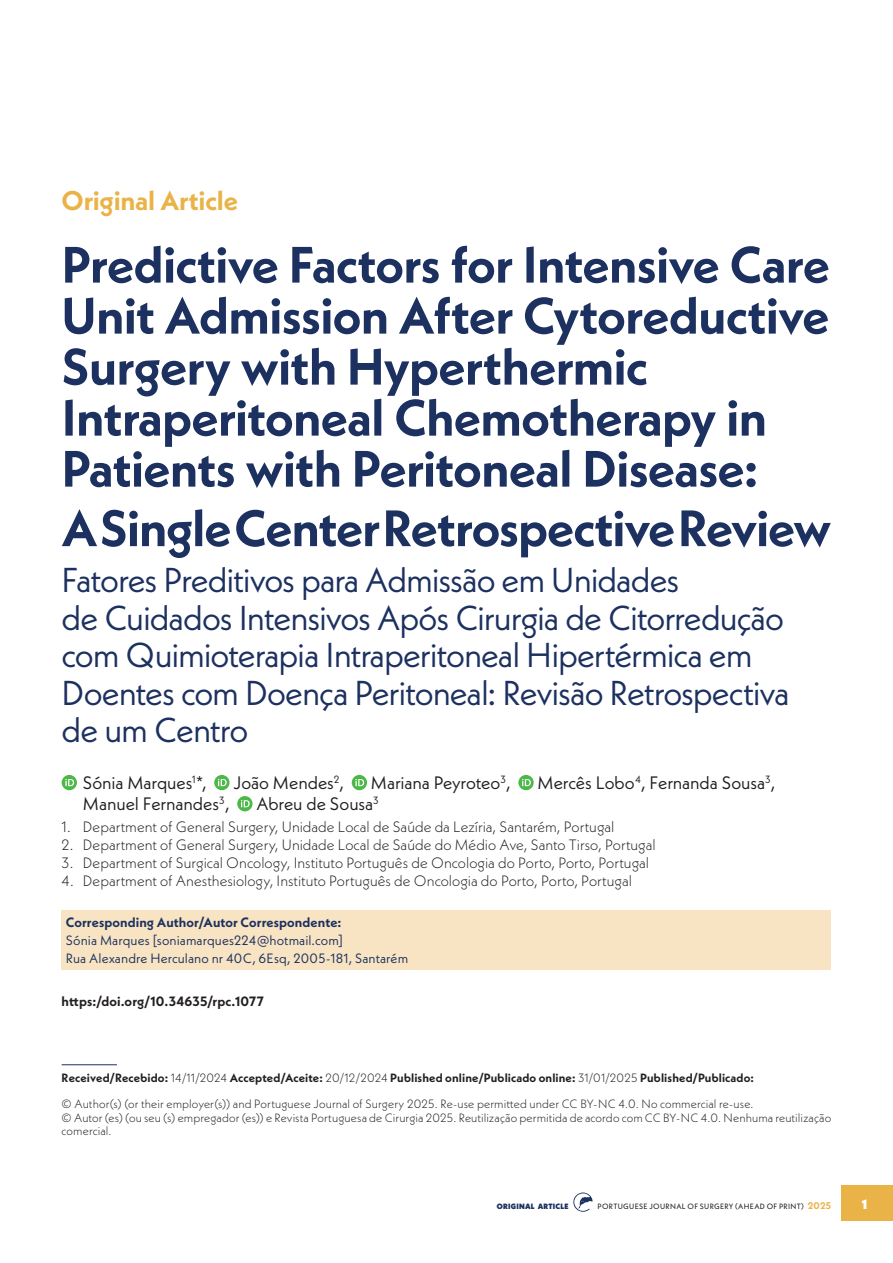
<style>
.page{position:relative;width:893px;height:1263px;background:#fff}
.page>*{position:absolute;margin:0;border:0;box-sizing:border-box;transform-origin:0 0}
._1º_TÍTULO_ARTIGO{font:700 51px/51px "Neue Kabel";letter-spacing:-.015em;color:#1c3160}
._2º_TÍTULO_ARTIGO{font:34.5px/37.5px "Neue Kabel";letter-spacing:-.035em;color:#1c3160}
.Tipologia_artigo{font:700 27px "Neue Kabel";letter-spacing:-.005em;color:#eab347}
.AUTORES_ARTIGO{font:18px "Neue Kabel";letter-spacing:-.005em;color:#231f20}
.afiliações{font:300 15px "Neue Kabel";color:#231f20}
.t1{font:13.5px/18px "Neue Kabel";letter-spacing:.005em;color:#1c3160}
.DOI{font:700 13.5px "Neue Kabel";letter-spacing:.01em;color:#231f20}
.t2{font:900 13.5px "Neue Kabel";color:#fff}
.datas_rodapé{font:300 12px/13.5px "Neue Kabel";letter-spacing:.01em;color:#231f20}
.datas_rodapé_1{font:700 12px "Neue Kabel";letter-spacing:.01em;color:#231f20}
.info_pé_pp{font:7.65px "Neue Kabel";letter-spacing:.045em;color:#231f20}
.info_pé_pp-2{font:900 7.65px "Neue Kabel";letter-spacing:.03em;color:#1c3160}
.s1{font-weight:700}
.s2{font-weight:300}
.s3{font-weight:700;font-size:9.75px;color:#eab347}
</style>
<div class="page">
<div style="left:841px;top:1185px;width:52px;height:35px;background:#eab347"></div>
<svg style="left:573px;top:1192px;width:20px;height:20px"></svg>
<div style="left:62px;top:775px;width:15px;height:15px;background:#4cb848;border-radius:50%"></div>
<svg style="left:65px;top:779px;width:9px;height:7px"></svg>
<svg style="left:214px;top:775px;width:16px;height:15px"></svg>
<svg style="left:218px;top:779px;width:9px;height:7px"></svg>
<div style="left:352px;top:775px;width:15px;height:15px;background:#4cb848;border-radius:50%"></div>
<svg style="left:355px;top:779px;width:9px;height:7px"></svg>
<svg style="left:518px;top:775px;width:16px;height:15px"></svg>
<svg style="left:522px;top:779px;width:9px;height:7px"></svg>
<svg style="left:237px;top:796px;width:16px;height:15px"></svg>
<svg style="left:241px;top:800px;width:9px;height:7px"></svg>
<div style="left:62px;top:910px;width:769px;height:60px;background:#f8e4c2"></div>
<hr style="left:62px;top:1064px;width:55px;height:1px;background:#1c3160">
<p class="Tipologia_artigo" style="left:62px;top:184px;width:178px">Original Article</p>
<p class="_1º_TÍTULO_ARTIGO" style="left:62px;top:239px;width:770px">Predictive Factors for Intensive Care Unit Admission After Cytoreductive Surgery with Hyperthermic Intraperitoneal Chemotherapy in Patients with Peritoneal Disease:</p>
<p class="_1º_TÍTULO_ARTIGO" style="left:62px;top:502px;width:771px">A Single Center Retrospective Review</p>
<p class="_2º_TÍTULO_ARTIGO" style="left:62px;top:561px;width:729px">Fatores Preditivos para Admissão em Unidades<br>de Cuidados Intensivos Após Cirurgia de Citorredução com Quimioterapia Intraperitoneal Hipertérmica em Doentes com Doença Peritoneal: Revisão Retrospectiva de um Centro</p>
<p class="AUTORES_ARTIGO" style="left:83px;top:771px;width:125px">Sónia Marques<sup>1</sup>*,</p>
<p class="AUTORES_ARTIGO" style="left:233px;top:771px;width:112px">João Mendes<sup>2</sup>,</p>
<p class="AUTORES_ARTIGO" style="left:371px;top:771px;width:141px">Mariana Peyroteo<sup>3</sup>,</p>
<p class="AUTORES_ARTIGO" style="left:538px;top:771px;width:239px">Mercês Lobo<sup>4</sup>, Fernanda Sousa<sup>3</sup>,</p>
<p class="AUTORES_ARTIGO" style="left:83px;top:792px;width:148px">Manuel Fernandes<sup>3</sup>,</p>
<p class="AUTORES_ARTIGO" style="left:256px;top:792px;width:124px">Abreu de Sousa<sup>3</sup></p>
<p class="afiliações" style="left:62px;top:817px;width:554px">1. Department of General Surgery, Unidade Local de Saúde da Lezíria, Santarém, Portugal</p>
<p class="afiliações" style="left:62px;top:835px;width:596px">2. Department of General Surgery, Unidade Local de Saúde do Médio Ave, Santo Tirso, Portugal</p>
<p class="afiliações" style="left:62px;top:853px;width:589px">3. Department of Surgical Oncology, Instituto Português de Oncologia do Porto, Porto, Portugal</p>
<p class="afiliações" style="left:62px;top:871px;width:572px">4. Department of Anesthesiology, Instituto Português de Oncologia do Porto, Porto, Portugal</p>
<p class="t1" style="left:66px;top:913px;width:344px"><span class="s1">Corresponding Author/Autor Correspondente:<br></span>Sónia Marques [soniamarques224@hotmail.com]<br>Rua Alexandre Herculano nr 40C, 6Esq, 2005-181, Santarém</p>
<p class="DOI" style="left:62px;top:993px;width:204px">https:/doi.org/10.34635/rpc.1077</p>
<p class="datas_rodapé_1" style="left:62px;top:1070px;width:694px">Received/Recebido: <span class="s2">14/11/2024</span> Accepted/Aceite: <span class="s2">20/12/2024</span> Published online/Publicado online: <span class="s2">31/01/2025</span> Published/Publicado:</p>
<p class="datas_rodapé" style="left:62px;top:1097px;width:693px">© Author(s) (or their employer(s)) and Portuguese Journal of Surgery 2025. Re‑use permitted under CC BY‑NC 4.0. No commercial re‑use.</p>
<p class="datas_rodapé" style="left:62px;top:1111px;width:771px">© Autor (es) (ou seu (s) empregador (es)) e Revista Portuguesa de Cirurgia 2025. Reutilização permitida de acordo com CC BY‑NC 4.0. Nenhuma reutilização comercial.</p>
<p class="info_pé_pp-2" style="left:497px;top:1201px;width:73px">ORIGINAL ARTICLE</p>
<p class="info_pé_pp" style="left:597px;top:1201px;width:235px">PORTUGUESE JOURNAL OF SURGERY (AHEAD OF PRINT) <span class="s3">2025</span></p>
<p class="t2" style="left:862px;top:1195px;width:7px">1</p>
</div>
